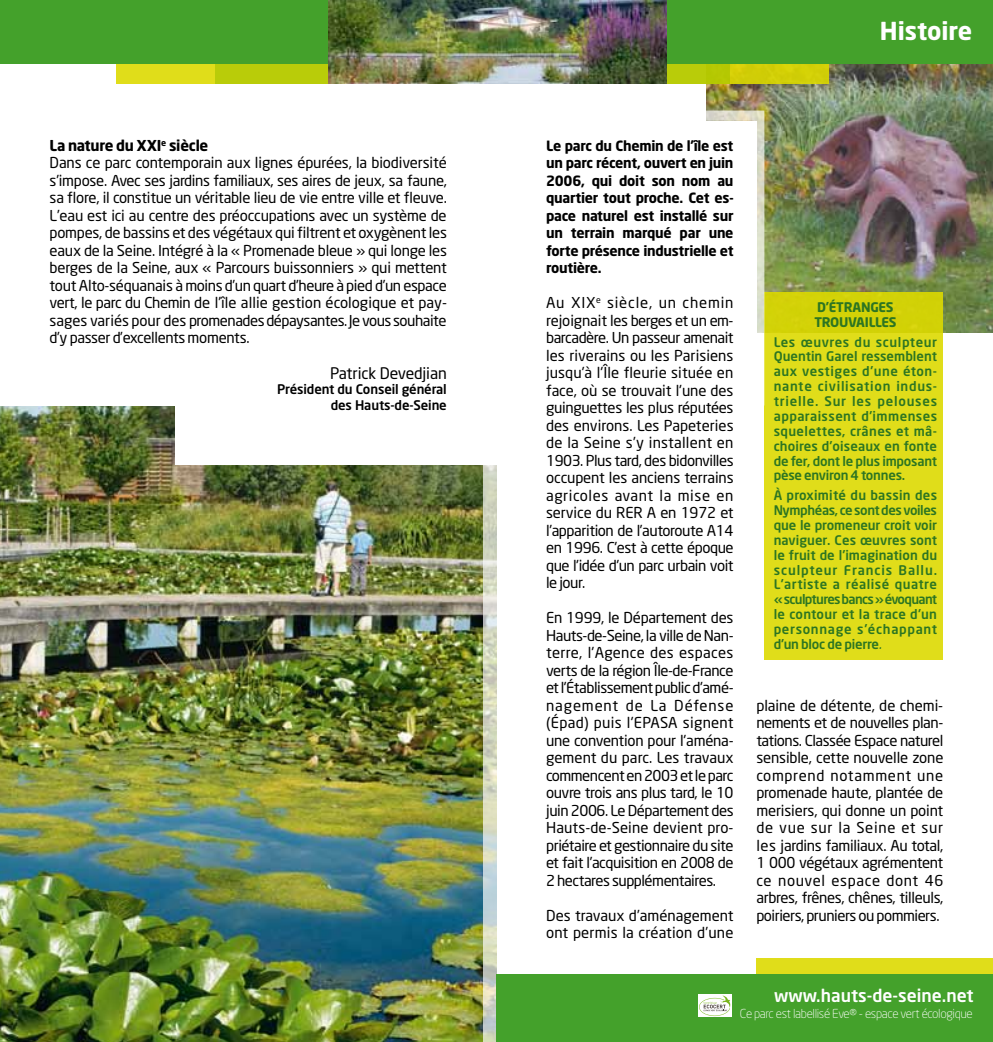
<style>
.page{position:relative;width:993px;height:1042px;background:#fff}
.page>*{position:absolute;margin:0;border:0;box-sizing:border-box;transform-origin:0 0}
.t1{font:700 24.5px "Neo Sans";color:#fff}
.t2{font:500 17.5px "Neo Sans";color:#fff}
.t3{font:15.75px "Neo Sans";letter-spacing:-.01em;color:#000}
.t4{font:14.88px/17.5px "Neo Sans";letter-spacing:-.02em;color:#000;text-align:justify}
.t5{font:14.88px/17.5px "Neo Sans";color:#000}
.t6{font:700 14px/17.5px "Neo Sans";letter-spacing:-.02em;color:#000;text-align:justify}
.t7{font:500 13.12px/14.9px "Neo Sans";letter-spacing:-.02em;color:#2c7522;text-align:justify}
.t8{font:500 13.12px/15.8px "Neo Sans";letter-spacing:-.01em;color:#000;text-align:right}
.t9{font:700 13.12px/14.9px "Neo Sans";letter-spacing:-.02em;color:#2c7522}
.t10{font:300 12.25px "Neo Sans";letter-spacing:-.03em;color:#fff}
.s1{font-weight:700}
.s2{font-weight:400;font-style:italic;font-size:14px}
</style>
<div class="page">
<img style="left:0;top:407px;width:483px;height:635px">
<svg style="left:483px;top:465px;width:14px;height:577px;background:#d1d6c5"></svg>
<img style="left:706px;top:63px;width:286px;height:269px">
<svg style="left:116px;top:63px;width:712px;height:20px;background:#d1d311"></svg>
<div style="left:215px;top:0;width:513px;height:83px;background:#b9cc09"></div>
<div style="left:0;top:0;width:992px;height:63px;background:#44a12b"></div>
<div style="left:756px;top:958px;width:236px;height:65px;background:#e0dd1a"></div>
<div style="left:496px;top:974px;width:496px;height:68px;background:#44a12b"></div>
<div style="left:763px;top:292px;width:179px;height:367px;background:linear-gradient(to bottom,#dad812,#e3df1d)"></div>
<div style="left:175px;top:396px;width:366px;height:69px;background:#fff"></div>
<svg style="left:706px;top:111px;width:58px;height:294px"></svg>
<img style="left:328px;top:0;width:338px;height:83px">
<svg style="left:698px;top:994px;width:33px;height:23px"></svg>
<svg style="left:698px;top:995px;width:32px;height:21px"></svg>
<p class="t4" style="left:50px;top:136px;width:399px;text-align:left"><span class="s1">La nature du XXI</span> <sup>e</sup> <span class="s1">siècle<br></span>Dans ce parc contemporain aux lignes épurées, la biodiversité s’impose. Avec ses jardins familiaux, ses aires de jeux, sa faune, sa flore, il constitue un véritable lieu de vie entre ville et fleuve.<br>L’eau est ici au centre des préoccupations avec un système de pompes, de bassins et des végétaux qui filtrent et oxygènent les eaux de la Seine. Intégré à la « Promenade bleue » qui longe les berges de la Seine, aux « Parcours buissonniers » qui mettent tout Alto-séquanais à moins d’un quart d’heure à pied d’un espace vert, le parc du Chemin de l’île allie gestion écologique et pay&shy;sages variés pour des promenades dépaysantes. Je vous souhaite d’y passer d’excellents moments.</p>
<p class="t3" style="left:330px;top:364px;width:118px">Patrick Devedjian</p>
<p class="t8" style="left:277px;top:381px;width:171px">Président du Conseil général des Hauts-de-Seine</p>
<h1 class="t1" style="left:879px;top:15px;width:94px">Histoire</h1>
<p class="t6" style="left:546px;top:136px;width:189px">Le parc du Chemin de l’île est un parc récent, ouvert en juin 2006, qui doit son nom au quartier tout proche. Cet es&shy;pace naturel est installé sur un terrain marqué par une forte présence industrielle et routière.</p>
<p class="t4" style="left:546px;top:294px;width:189px">Au XIX<sup>e</sup> siècle, un chemin rejoignait les berges et un em&shy;barcadère. Un passeur amenait les riverains ou les Parisiens jusqu'à l'Île fleurie située en face, où se trouvait l'une des guinguettes les plus réputées des environs. Les Papeteries de la Seine s’y installent en 1903. Plus tard, des bidonvilles occupent les anciens terrains agricoles avant la mise en service du RER A en 1972 et l’apparition de l’autoroute A14 en 1996. C'est à cette époque que l'idée d'un parc urbain voit le jour.</p>
<p class="t4" style="left:546px;top:608px;width:189px">En 1999, le Département des Hauts-de-Seine, la ville de Nan&shy;terre, l'Agence des espaces verts de la région Île-de-France et l'Établissement public d'amé&shy;nagement de La Défense (Épad) puis l'EPASA signent une convention pour l'aména&shy;gement du parc. Les travaux commencent en 2003 et le parc ouvre trois ans plus tard, le 10 juin 2006. Le Département des Hauts-de-Seine devient pro&shy;priétaire et gestionnaire du site et fait l’acquisition en 2008 de 2 hectares supplémentaires.</p>
<p class="t5" style="left:546px;top:906px;width:189px">Des travaux d’aménagement ont permis la création d’une</p>
<p class="t9" style="left:814px;top:299px;width:84px">D’étranges trouvailles</p>
<p class="t7" style="left:773px;top:334px;width:165px">Les œuvres du sculpteur Quentin Garel ressemblent aux vestiges d’une éton&shy;nante civilisation indus&shy;trielle. Sur les pelouses apparaissent d’immenses squelettes, crânes et mâ&shy;choires d'oiseaux en fonte de fer, dont le plus imposant pèse environ 4 tonnes.</p>
<p class="t7" style="left:773px;top:488px;width:165px">À proximité du bassin des Nymphéas, ce sont des voiles que le promeneur croit voir naviguer. Ces œuvres sont le fruit de l'imagination du sculpteur Francis Ballu.<br>L'artiste a réalisé quatre «sculptures bancs » évoquant le contour et la trace d'un personnage s'échappant d'un bloc de pierre<span class="s2">.</span></p>
<p class="t4" style="left:756px;top:696px;width:188px">plaine de détente, de chemi&shy;nements et de nouvelles plan&shy;tations. Classée Espace naturel sensible, cette nouvelle zone comprend notamment une promenade haute, plantée de merisiers, qui donne un point de vue sur la Seine et sur les jardins familiaux. Au total, 1 000 végétaux agrémentent ce nouvel espace dont 46 arbres, frênes, chênes, tilleuls, poiriers, pruniers ou pommiers.</p>
<p class="t2" style="left:773px;top:985px;width:201px">www.hauts-de-seine.net</p>
<p class="t10" style="left:739px;top:1006px;width:234px">Ce parc est labellisé Eve® - espace vert écologique</p>
</div>
